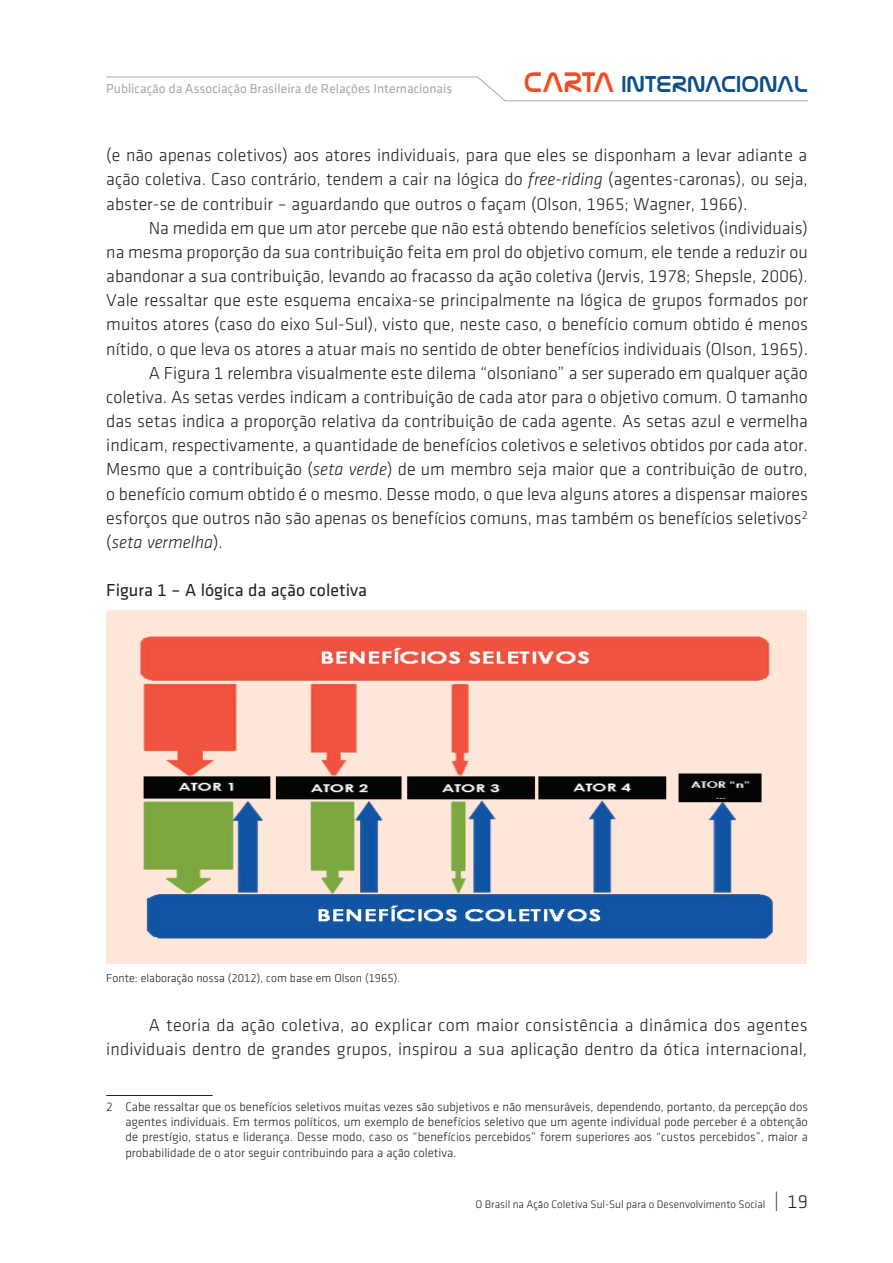
<style>
.page{position:relative;width:893px;height:1263px;background:#fff}
.page>*{position:absolute;margin:0;border:0;box-sizing:border-box;transform-origin:0 0}
.t1{font:23.25px "Nasalization Rg";color:#0f4e8c}
.t2{font:18px/24.2px "Klavika Light TF";color:#231f20;text-align:right}
.t3{font:18px "Klavika Regular TF";color:#231f20}
.t4{font:italic 300 18px "Klavika";color:#231f20}
.t5{font:13.5px "Klavika Regular TF";color:#a8a9ad}
.t6{font:12.75px/15.3px "Klavika Light TF";color:#231f20;text-align:justify}
.t7{font:12px "Klavika Light TF";color:#231f20}
.t8{font:11.25px "Klavika Light TF";color:#231f20}
.s1{font-size:28.65px;color:#f04d22}
.s2{font-family:"Klavika";font-weight:300;font-style:italic}
.s3{font-family:"Klavika Light TF";font-weight:400;font-style:normal}
.s4{font-size:19.5px}
</style>
<div class="page">
<hr style="left:505px;top:100px;width:303px;height:1px;background:#a8a9ad">
<svg style="left:476px;top:76px;width:30px;height:26px"></svg>
<hr style="left:106px;top:77px;width:372px;height:1px;background:#a8a9ad">
<div style="left:106px;top:611px;width:700px;height:353px;background:#fee7d8"></div>
<img style="left:140px;top:636px;width:633px;height:303px">
<hr style="left:106px;top:1095px;width:107px;height:1px;background:#231f20">
<p class="t5" style="left:106px;top:82px;width:348px">Publicação da Associação Brasileira de Relações Internacionais</p>
<p class="t1" style="left:524px;top:71px;width:286px"><span class="s1">CARTA</span> INTERNACIONAL</p>
<p class="t2" style="left:106px;top:143px;width:703px;text-align:justify">(e não apenas coletivos) aos atores individuais, para que eles se disponham a levar adiante a ação coletiva. Caso contrário, tendem a cair na lógica do <span class="s2">free-riding</span> (agentes-caronas), ou seja, abster-se de contribuir – aguardando que outros o façam (Olson, 1965; Wagner, 1966).</p>
<p class="t2" style="left:106px;top:216px;width:703px">Na medida em que um ator percebe que não está obtendo benefícios seletivos (individuais)<br>na mesma proporção da sua contribuição feita em prol do objetivo comum, ele tende a reduzir ou abandonar a sua contribuição, levando ao fracasso da ação coletiva (Jervis, 1978; Shepsle, 2006).<br>Vale ressaltar que este esquema encaixa-se principalmente na lógica de grupos formados por muitos atores (caso do eixo Sul-Sul), visto que, neste caso, o benefício comum obtido é menos nítido, o que leva os atores a atuar mais no sentido de obter benefícios individuais (Olson, 1965).<br>A Figura 1 relembra visualmente este dilema “olsoniano” a ser superado em qualquer ação coletiva. As setas verdes indicam a contribuição de cada ator para o objetivo comum. O tamanho das setas indica a proporção relativa da contribuição de cada agente. As setas azul e vermelha indicam, respectivamente, a quantidade de benefícios coletivos e seletivos obtidos por cada ator.<br>Mesmo que a contribuição (<span class="s2">seta verde</span>) de um membro seja maior que a contribuição de outro, o benefício comum obtido é o mesmo. Desse modo, o que leva alguns atores a dispensar maiores esforços que outros não são apenas os benefícios comuns, mas também os benefícios seletivos<sup>2</sup></p>
<p class="t4" style="left:106px;top:532px;width:118px"><span class="s3">(</span>seta vermelha<span class="s3">).</span></p>
<p class="t3" style="left:106px;top:581px;width:262px">Figura 1 – A lógica da ação coletiva</p>
<p class="t7" style="left:106px;top:972px;width:296px">Fonte: elaboração nossa (2012), com base em Olson (1965).</p>
<p class="t2" style="left:106px;top:1013px;width:703px">A teoria da ação coletiva, ao explicar com maior consistência a dinâmica dos agentes individuais dentro de grandes grupos, inspirou a sua aplicação dentro da ótica internacional,</p>
<p class="t6" style="left:125px;top:1099px;width:684px;text-indent:-19px">2 Cabe ressaltar que os benefícios seletivos muitas vezes são subjetivos e não mensuráveis, dependendo, portanto, da percepção dos agentes individuais. Em termos políticos, um exemplo de benefícios seletivo que um agente individual pode perceber é a obtenção de prestígio, status e liderança. Desse modo, caso os “benefícios percebidos” forem superiores aos “custos percebidos”, maior a probabilidade de o ator seguir contribuindo para a ação coletiva.</p>
<p class="t8" style="left:476px;top:1198px;width:334px">O Brasil na Ação Coletiva Sul-Sul para o Desenvolvimento Social <span class="s4">| 19</span></p>
</div>
